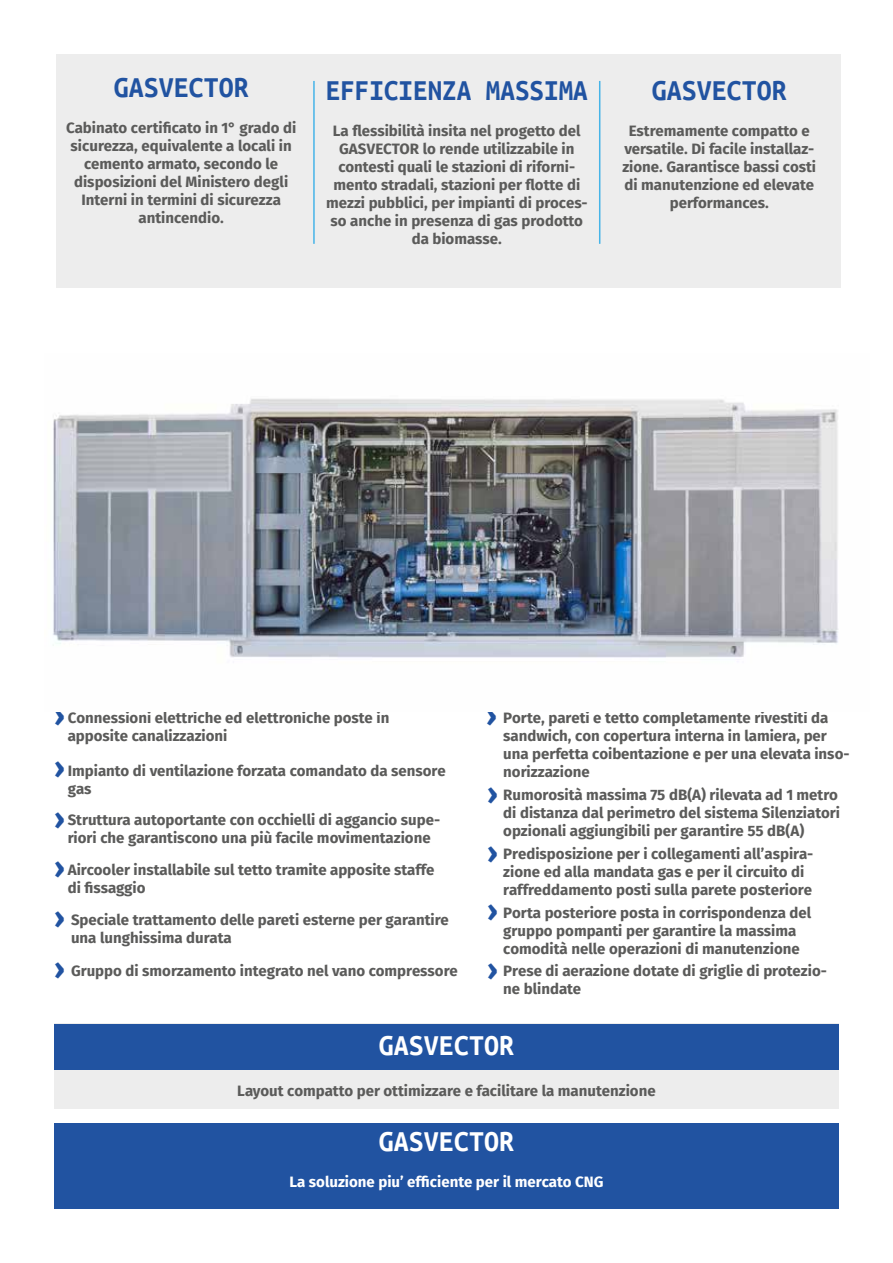
<style>
.page{position:relative;width:893px;height:1263px;background:#fff}
.page>*{position:absolute;margin:0;border:0;box-sizing:border-box;transform-origin:0 0}
.t1{font:700 30px "Ubuntu Mono";color:#2153a1}
.t2{font:700 30px "Ubuntu Mono";color:#fff}
.t3{font:700 30px "Fira Sans OT";color:#2153a1}
.t4{font:700 15px/18px "Fira Sans OT";color:#5b5b5a}
.t5{font:700 15px "Fira Sans OT";color:#fff}
.s1{font-size:30px;color:#2153a1}
</style>
<div class="page">
<div style="left:56px;top:54px;width:785px;height:233px;background:#ededed"></div>
<div style="left:54px;top:1024px;width:785px;height:85px;background:#ededed"></div>
<hr style="left:313px;top:81px;width:2px;height:163px;background:#46b4e8">
<hr style="left:599px;top:81px;width:1px;height:163px;background:#46b4e8">
<div style="left:54px;top:1024px;width:785px;height:45px;background:#2153a1"></div>
<div style="left:54px;top:1124px;width:785px;height:85px;background:#2153a1"></div>
<img style="left:53px;top:398px;width:785px;height:260px">
<h1 class="t1" style="left:114px;top:72px;width:136px">GASVECTOR</h1>
<p class="t4" style="left:66px;top:120px;width:232px;text-align:center">Cabinato certificato in 1° grado di sicurezza, equivalente a locali in cemento armato, secondo le disposizioni del Ministero degli<br>Interni in termini di sicurezza antincendio.</p>
<h1 class="t1" style="left:326px;top:75px;width:263px">EFFICIENZA MASSIMA</h1>
<p class="t4" style="left:326px;top:123px;width:263px;text-align:center">La flessibilità insita nel progetto del GASVECTOR lo rende utilizzabile in contesti quali le stazioni di riforni&shy;mento stradali, stazioni per flotte di mezzi pubblici, per impianti di proces&shy;so anche in presenza di gas prodotto da biomasse.</p>
<h1 class="t1" style="left:652px;top:75px;width:136px">GASVECTOR</h1>
<p class="t4" style="left:622px;top:123px;width:195px;text-align:center">Estremamente compatto e versatile. Di facile installaz&shy;zione. Garantisce bassi costi di manutenzione ed elevate performances.</p>
<p class="t4" style="left:68px;top:710px;width:323px;text-indent:-14px"><span class="s1">›</span> Connessioni elettriche ed elettroniche poste in apposite canalizzazioni</p>
<p class="t4" style="left:68px;top:763px;width:379px">Impianto di ventilazione forzata comandato da sensore gas</p>
<h1 class="t3" style="left:54px;top:746px;width:12px">›</h1>
<h1 class="t3" style="left:54px;top:797px;width:12px">›</h1>
<p class="t4" style="left:68px;top:812px;width:374px">Struttura autoportante con occhielli di aggancio supe&shy;riori che garantiscono una più facile movimentazione</p>
<h1 class="t3" style="left:54px;top:846px;width:12px">›</h1>
<p class="t4" style="left:68px;top:862px;width:368px">Aircooler installabile sul tetto tramite apposite staffe di fissaggio</p>
<p class="t4" style="left:71px;top:912px;width:379px;text-indent:-17px"><span class="s1">›</span> Speciale trattamento delle pareti esterne per garantire una lunghissima durata</p>
<p class="t4" style="left:54px;top:963px;width:405px"><span class="s1">›</span> Gruppo di smorzamento integrato nel vano compressore</p>
<p class="t4" style="left:503px;top:710px;width:348px;text-indent:-17px"><span class="s1">›</span> Porte, pareti e tetto completamente rivestiti da sandwich, con copertura interna in lamiera, per una perfetta coibentazione e per una elevata inso&shy;norizzazione</p>
<p class="t4" style="left:503px;top:787px;width:338px;text-indent:-16px"><span class="s1">›</span> Rumorosità massima 75 dB(A) rilevata ad 1 metro di distanza dal perimetro del sistema Silenziatori opzionali aggiungibili per garantire 55 dB(A)</p>
<p class="t4" style="left:503px;top:846px;width:312px;text-indent:-16px"><span class="s1">›</span> Predisposizione per i collegamenti all’aspira&shy;zione ed alla mandata gas e per il circuito di raffreddamento posti sulla parete posteriore</p>
<p class="t4" style="left:487px;top:904px;width:326px;text-align:center"><span class="s1">›</span> Porta posteriore posta in corrispondenza del gruppo pompanti per garantire la massima comodità nelle operazioni di manutenzione</p>
<p class="t4" style="left:503px;top:963px;width:325px;text-indent:-16px"><span class="s1">›</span> Prese di aerazione dotate di griglie di protezio&shy;ne blindate</p>
<h1 class="t2" style="left:379px;top:1030px;width:137px">GASVECTOR</h1>
<p class="t4" style="left:237px;top:1082px;width:420px">Layout compatto per ottimizzare e facilitare la manutenzione</p>
<h1 class="t2" style="left:379px;top:1126px;width:137px">GASVECTOR</h1>
<p class="t5" style="left:289px;top:1171px;width:316px">La soluzione piu’ efficiente per il mercato CNG</p>
</div>
